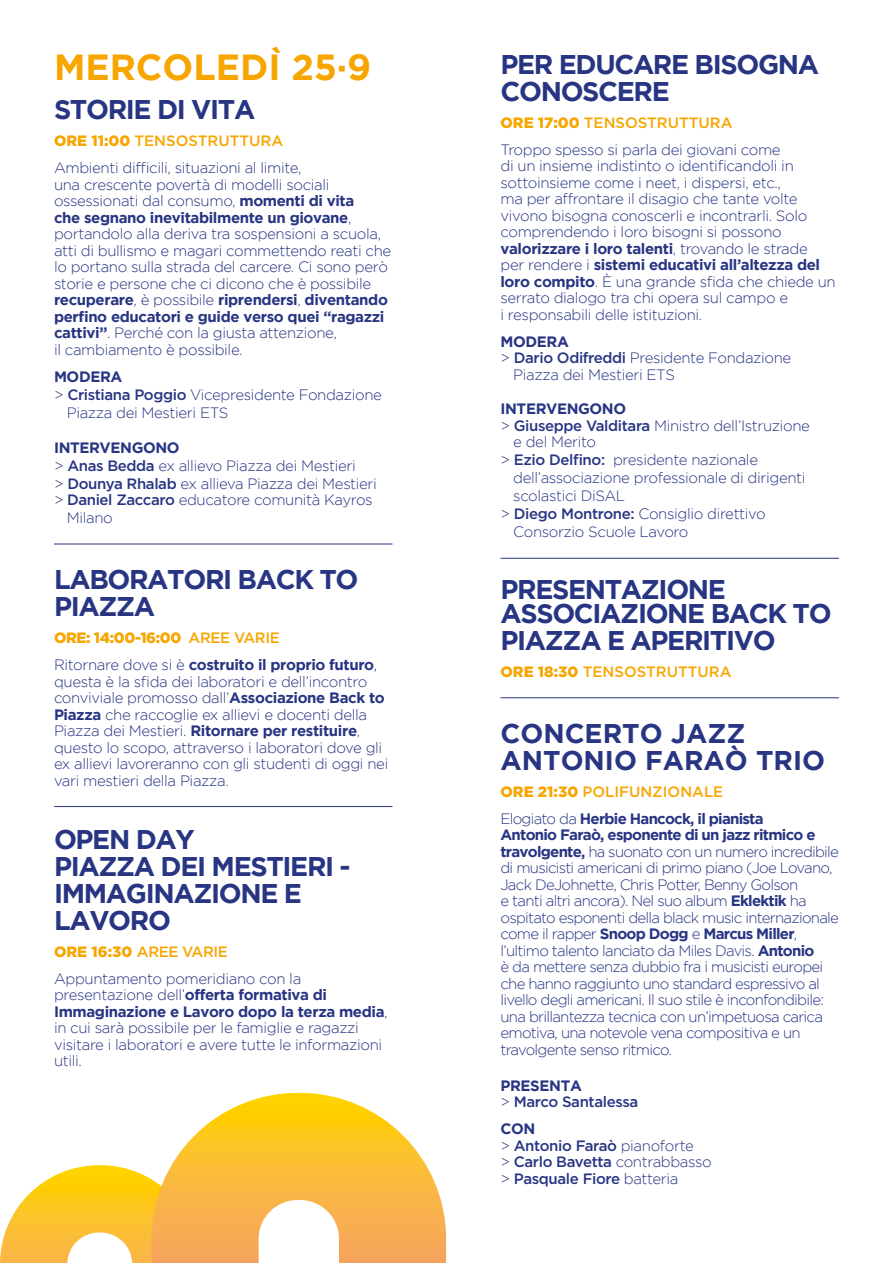
<style>
.page{position:relative;width:893px;height:1263px;background:#fff}
.page>*{position:absolute;margin:0;border:0;box-sizing:border-box;transform-origin:0 0}
.t1{font:700 36.3px "Gotham";color:#f7a600}
.t2{font:700 27px/27px "Gotham";letter-spacing:-.05em;color:#283583}
.t3{font:700 27px/27px "Gotham";color:#283583}
.t4{font:300 15px/16.5px "Gotham";letter-spacing:-.025em;color:#283583}
.t5{font:300 15px/16.5px "Gotham";letter-spacing:-.05em;color:#283583}
.t6{font:500 15px/16.5px "Gotham";letter-spacing:-.025em;color:#283583}
.t7{font:700 15px/27px "Gotham";letter-spacing:-.025em;color:#283583}
.t8{font:700 15px/27px "Gotham";letter-spacing:-.05em;color:#283583}
.t9{font:500 15px "Gotham";color:#f7a600}
.s1{font-weight:900;color:#f7a600}
.s2{font-weight:500;color:#f7a600}
.s3{font-weight:700}
.s4{font-weight:500}
.s5{font-weight:300}
.s6{font-weight:900}
</style>
<div class="page">
<hr style="left:54px;top:544px;width:338px;height:1px;background:#283583">
<hr style="left:54px;top:806px;width:338px;height:1px;background:#283583">
<hr style="left:500px;top:558px;width:339px;height:1px;background:#283583">
<hr style="left:500px;top:697px;width:339px;height:1px;background:#283583">
<svg style="left:0;top:1165px;width:151px;height:98px"></svg>
<svg style="left:151px;top:1093px;width:295px;height:170px"></svg>
<h1 class="t1" style="left:54px;top:47px;width:319px">MERCOLEDÌ 25·9</h1>
<h2 class="t2" style="left:54px;top:96px;width:203px">STORIE DI VITA</h2>
<p class="t4" style="left:54px;top:127px;width:249px;line-height:27px"><span class="s1">ORE 11:00</span> <span class="s2">TENSOSTRUTTURA<br></span>Ambienti difficili, situazioni al limite,</p>
<p class="t4" style="left:54px;top:176px;width:339px">una crescente povertà di modelli sociali ossessionati dal consumo, <span class="s3">momenti di vita<br>che segnano inevitabilmente un giovane</span>, portandolo alla deriva tra sospensioni a scuola, atti di bullismo e magari commettendo reati che lo portano sulla strada del carcere. Ci sono però storie e persone che ci dicono che è possibile <span class="s3">recuperare</span>, è possibile <span class="s3">riprendersi</span>, <span class="s3">diventando perfino educatori e guide verso quei “ragazzi cattivi”</span>. Perché con la giusta attenzione,<br>il cambiamento è possibile.</p>
<p class="t7" style="left:54px;top:363px;width:70px">MODERA</p>
<p class="t4" style="left:54px;top:386px;width:329px">&gt; <span class="s4">Cristiana Poggio</span> Vicepresidente Fondazione</p>
<p class="t4" style="left:67px;top:404px;width:163px">Piazza dei Mestieri ETS</p>
<p class="t4" style="left:54px;top:438px;width:324px;line-height:18px"><span class="s3">INTERVENGONO<br></span>&gt; <span class="s4">Anas Bedda</span> ex allievo Piazza dei Mestieri<br>&gt; <span class="s4">Dounya Rhalab</span> ex allieva Piazza dei Mestieri</p>
<p class="t4" style="left:67px;top:490px;width:307px;line-height:18px;text-indent:-13px">&gt; <span class="s4">Daniel Zaccaro</span> educatore comunità Kayros<br>Milano</p>
<h2 class="t2" style="left:54px;top:565px;width:306px">LABORATORI BACK TO<br>PIAZZA</h2>
<p class="t7" style="left:54px;top:624px;width:325px"><span class="s1">ORE: 14:00-16:00</span> <span class="s2">AREE VARIE<br></span><span class="s5">Ritornare dove si è</span> costruito il proprio futuro<span class="s5">,</span></p>
<p class="t4" style="left:54px;top:673px;width:336px">questa è la sfida dei laboratori e dell’incontro conviviale promosso dall’<span class="s3">Associazione Back to Piazza</span> che raccoglie ex allievi e docenti della Piazza dei Mestieri. <span class="s3">Ritornare per restituire</span>, questo lo scopo, attraverso i laboratori dove gli ex allievi lavoreranno con gli studenti di oggi nei vari mestieri della Piazza.</p>
<h2 class="t2" style="left:54px;top:825px;width:298px">OPEN DAY<br>PIAZZA DEI MESTIERI -<br>IMMAGINAZIONE E<br>LAVORO</h2>
<p class="t4" style="left:54px;top:937px;width:249px;line-height:27px"><span class="s1">ORE 16:30</span> <span class="s2">AREE VARIE<br></span>Appuntamento pomeridiano con la</p>
<p class="t4" style="left:54px;top:986px;width:335px">presentazione dell’<span class="s3">offerta formativa di Immaginazione e Lavoro dopo la terza media</span>, in cui sarà possibile per le famiglie e ragazzi visitare i laboratori e avere tutte le informazioni utili.</p>
<h2 class="t2" style="left:500px;top:50px;width:320px">PER EDUCARE BISOGNA<br>CONOSCERE</h2>
<p class="t4" style="left:500px;top:109px;width:282px;line-height:27px"><span class="s1">ORE 17:00</span> <span class="s2">TENSOSTRUTTURA<br></span>Troppo spesso si parla dei giovani come</p>
<p class="t4" style="left:500px;top:157px;width:337px">di un insieme indistinto o identificandoli in sottoinsieme come i neet, i dispersi, etc.,<br>ma per affrontare il disagio che tante volte vivono bisogna conoscerli e incontrarli. Solo comprendendo i loro bisogni si possono <span class="s3">valorizzare i loro talenti</span>, trovando le strade<br>per rendere i <span class="s3">sistemi educativi all’altezza del loro compito</span>. È una grande sfida che chiede un serrato dialogo tra chi opera sul campo e<br>i responsabili delle istituzioni.</p>
<p class="t7" style="left:500px;top:328px;width:70px">MODERA</p>
<p class="t4" style="left:500px;top:349px;width:292px">&gt; <span class="s4">Dario Odifreddi</span> Presidente Fondazione</p>
<p class="t4" style="left:513px;top:366px;width:163px">Piazza dei Mestieri ETS</p>
<p class="t7" style="left:500px;top:395px;width:127px">INTERVENGONO</p>
<p class="t4" style="left:500px;top:417px;width:311px">&gt; <span class="s4">Giuseppe Valditara</span> Ministro dell’Istruzione</p>
<p class="t4" style="left:513px;top:433px;width:84px">e del Merito</p>
<p class="t4" style="left:500px;top:451px;width:259px">&gt; <span class="s4">Ezio Delfino:</span> presidente nazionale</p>
<p class="t4" style="left:513px;top:469px;width:294px">dell’associazione professionale di dirigenti</p>
<p class="t4" style="left:513px;top:487px;width:113px">scolastici DiSAL</p>
<p class="t4" style="left:500px;top:505px;width:267px">&gt; <span class="s4">Diego Montrone:</span> Consiglio direttivo</p>
<p class="t4" style="left:513px;top:523px;width:177px">Consorzio Scuole Lavoro</p>
<h2 class="t2" style="left:500px;top:576px;width:333px;line-height:24px">PRESENTAZIONE<br>ASSOCIAZIONE BACK TO</h2>
<h2 class="t2" style="left:500px;top:626px;width:277px">PIAZZA E APERITIVO</h2>
<p class="t9" style="left:500px;top:662px;width:233px"><span class="s6">ORE 18:30</span> TENSOSTRUTTURA</p>
<h2 class="t3" style="left:500px;top:719px;width:326px">CONCERTO JAZZ<br>ANTONIO FARAÒ TRIO</h2>
<p class="t8" style="left:500px;top:778px;width:265px"><span class="s1">ORE 21:30</span> <span class="s2">POLIFUNZIONALE<br></span><span class="s5">Elogiato da</span> Herbie Hancock, il pianista</p>
<p class="t5" style="left:500px;top:826px;width:340px"><span class="s3">Antonio Faraò, esponente di un jazz ritmico e travolgente,</span> ha suonato con un numero incredibile di musicisti americani di primo piano (Joe Lovano, Jack DeJohnette, Chris Potter, Benny Golson<br>e tanti altri ancora). Nel suo album <span class="s3">Eklektik</span> ha ospitato esponenti della black music internazionale come il rapper <span class="s3">Snoop Dogg</span> e <span class="s3">Marcus Miller</span>, l’ultimo talento lanciato da Miles Davis. <span class="s3">Antonio<br></span>è da mettere senza dubbio fra i musicisti europei che hanno raggiunto uno standard espressivo al livello degli americani. Il suo stile è inconfondibile: una brillantezza tecnica con un’impetuosa carica emotiva, una notevole vena compositiva e un travolgente senso ritmico.</p>
<p class="t6" style="left:500px;top:1077px;width:139px"><span class="s3">PRESENTA<br></span><span class="s5">&gt;</span> Marco Santalessa</p>
<p class="t6" style="left:500px;top:1120px;width:213px"><span class="s3">CON<br></span><span class="s5">&gt;</span> Antonio Faraò <span class="s5">pianoforte<br>&gt;</span> Carlo Bavetta <span class="s5">contrabbasso &gt;</span> Pasquale Fiore <span class="s5">batteria</span></p>
</div>
